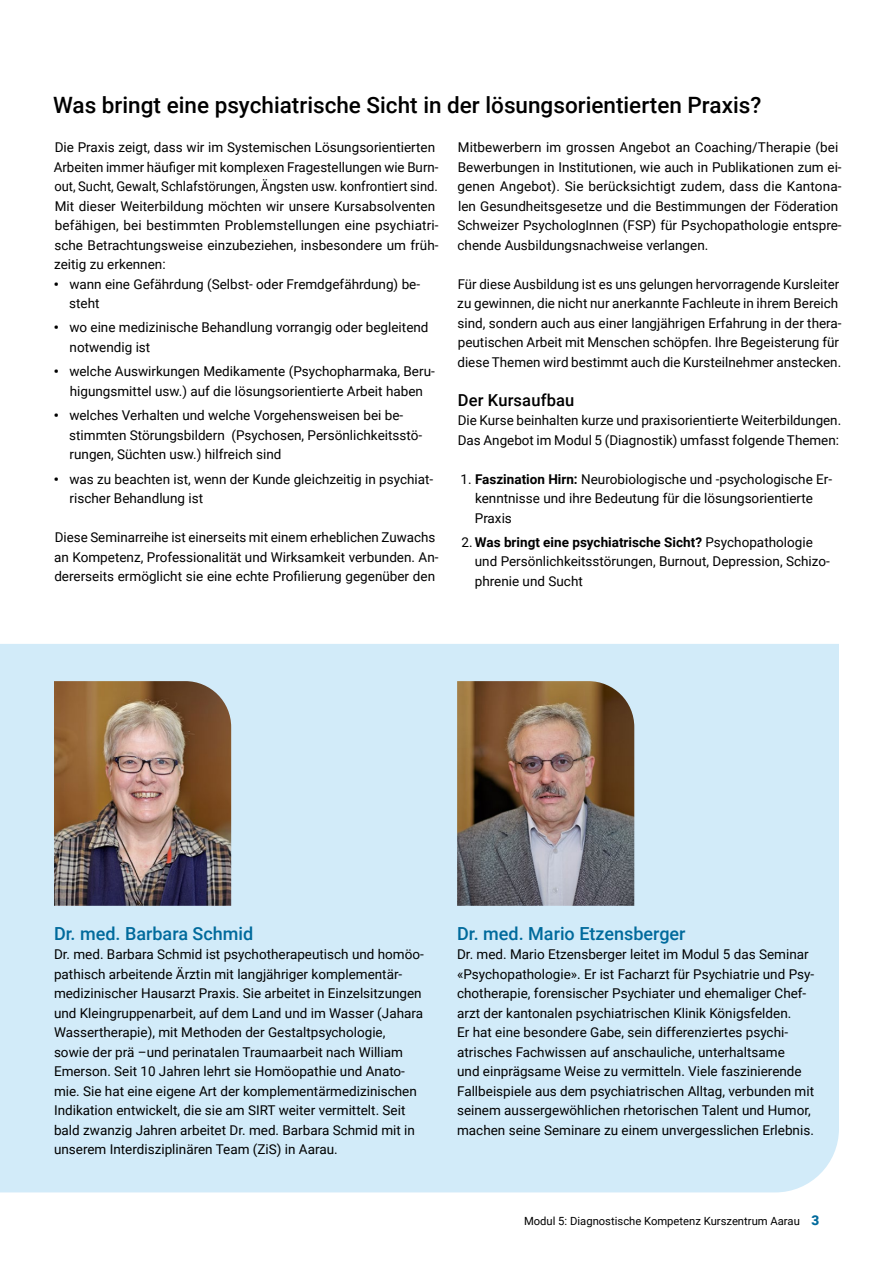
<style>
.page{position:relative;width:893px;height:1263px;background:#fff}
.page>*{position:absolute;margin:0;border:0;box-sizing:border-box;transform-origin:0 0}
.t1{font:500 22.5px "Roboto";color:#000}
.t2{font:500 18px "Roboto";color:#006a9c}
.t3{font:500 16.5px "Roboto";letter-spacing:.01em;color:#000}
.t4{font:13.5px/19.5px "Roboto";color:#000}
.t5{font:11.25px "Roboto";color:#000}
.s1{font-weight:900}
.s2{font-weight:700}
.s3{font-weight:900;font-size:13.5px;color:#006a9c}
</style>
<div class="page">
<div style="left:0;top:644px;width:839px;height:548px;background:#d2ebf9"></div>
<img style="left:54px;top:681px;width:177px;height:225px">
<img style="left:457px;top:681px;width:177px;height:225px">
<h1 class="t1" style="left:53px;top:89px;width:710px">Was bringt eine psychiatrische Sicht in der lösungsorientierten Praxis?</h1>
<p class="t4" style="left:54px;top:137px;width:386px">Die Praxis zeigt, dass wir im Systemischen Lösungsorientierten Arbeiten immer häufiger mit komplexen Fragestellungen wie Burn&shy;out, Sucht, Gewalt, Schlafstörungen, Ängsten usw. konfrontiert sind.<br>Mit dieser Weiterbildung möchten wir unsere Kursabsolventen befähigen, bei bestimmten Problemstellungen eine psychiatri&shy;sche Betrachtungsweise einzubeziehen, insbesondere um früh&shy;zeitig zu erkennen:</p>
<p class="t4" style="left:69px;top:273px;width:352px;text-indent:-15px"><span class="s1">•</span> wann eine Gefährdung (Selbst- oder Fremdgefährdung) be&shy;steht</p>
<p class="t4" style="left:70px;top:317px;width:360px;text-indent:-16px"><span class="s1">•</span> wo eine medizinische Behandlung vorrangig oder begleitend notwendig ist</p>
<p class="t4" style="left:54px;top:361px;width:382px;text-align:center"><span class="s1">•</span> welche Auswirkungen Medikamente (Psychopharmaka, Beru&shy;higungsmittel usw.) auf die lösungsorientierte Arbeit haben</p>
<p class="t4" style="left:69px;top:405px;width:354px;text-indent:-15px"><span class="s1">•</span> welches Verhalten und welche Vorgehensweisen bei be&shy;stimmten Störungsbildern (Psychosen, Persönlichkeitsstö&shy;rungen, Süchten usw.) hilfreich sind</p>
<p class="t4" style="left:70px;top:468px;width:365px;text-indent:-16px"><span class="s1">•</span> was zu beachten ist, wenn der Kunde gleichzeitig in psychiat&shy;rischer Behandlung ist</p>
<p class="t4" style="left:54px;top:527px;width:386px">Diese Seminarreihe ist einerseits mit einem erheblichen Zuwachs an Kompetenz, Professionalität und Wirksamkeit verbunden. An&shy;dererseits ermöglicht sie eine echte Profilierung gegenüber den</p>
<p class="t4" style="left:457px;top:137px;width:386px">Mitbewerbern im grossen Angebot an Coaching/Therapie (bei Bewerbungen in Institutionen, wie auch in Publikationen zum ei&shy;genen Angebot). Sie berücksichtigt zudem, dass die Kantona&shy;len Gesundheitsgesetze und die Bestimmungen der Föderation Schweizer PsychologInnen (FSP) für Psychopathologie entspre&shy;chende Ausbildungsnachweise verlangen.</p>
<p class="t4" style="left:457px;top:273px;width:386px">Für diese Ausbildung ist es uns gelungen hervorragende Kursleiter zu gewinnen, die nicht nur anerkannte Fachleute in ihrem Bereich sind, sondern auch aus einer langjährigen Erfahrung in der thera&shy;peutischen Arbeit mit Menschen schöpfen. Ihre Begeisterung für diese Themen wird bestimmt auch die Kursteilnehmer anstecken.</p>
<p class="t3" style="left:458px;top:388px;width:118px">Der Kursaufbau</p>
<p class="t4" style="left:458px;top:410px;width:385px">Die Kurse beinhalten kurze und praxisorientierte Weiterbildungen.<br>Das Angebot im Modul 5 (Diagnostik) umfasst folgende Themen:</p>
<p class="t4" style="left:475px;top:468px;width:359px;text-indent:-14px">1. <span class="s2">Faszination Hirn:</span> Neurobiologische und -psychologische Er&shy;kenntnisse und ihre Bedeutung für die lösungsorientierte<br>Praxis</p>
<p class="t4" style="left:475px;top:532px;width:356px;text-indent:-13px">2. <span class="s2">Was bringt eine psychiatrische Sicht?</span> Psychopathologie und Persönlichkeitsstörungen, Burnout, Depression, Schizo&shy;phrenie und Sucht</p>
<h2 class="t2" style="left:54px;top:921px;width:201px">Dr. med. Barbara Schmid</h2>
<p class="t4" style="left:54px;top:944px;width:371px">Dr. med. Barbara Schmid ist psychotherapeutisch und homöo&shy;pathisch arbeitende Ärztin mit langjähriger komplementär&shy;medizinischer Hausarzt Praxis. Sie arbeitet in Einzelsitzungen und Kleingruppenarbeit, auf dem Land und im Wasser (Jahara Wassertherapie), mit Methoden der Gestaltpsychologie, sowie der prä –und perinatalen Traumaarbeit nach William Emerson. Seit 10 Jahren lehrt sie Homöopathie und Anato&shy;mie. Sie hat eine eigene Art der komplementärmedizinischen Indikation entwickelt, die sie am SIRT weiter vermittelt. Seit bald zwanzig Jahren arbeitet Dr. med. Barbara Schmid mit in unserem Interdisziplinären Team (ZiS) in Aarau.</p>
<h2 class="t2" style="left:457px;top:921px;width:230px">Dr. med. Mario Etzensberger</h2>
<p class="t4" style="left:457px;top:944px;width:359px">Dr. med. Mario Etzensberger leitet im Modul 5 das Seminar «Psychopathologie». Er ist Facharzt für Psychiatrie und Psy&shy;chotherapie, forensischer Psychiater und ehemaliger Chef&shy;arzt der kantonalen psychiatrischen Klinik Königsfelden.<br>Er hat eine besondere Gabe, sein differenziertes psychi&shy;atrisches Fachwissen auf anschauliche, unterhaltsame<br>und einprägsame Weise zu vermitteln. Viele faszinierende Fallbeispiele aus dem psychiatrischen Alltag, verbunden mit seinem aussergewöhlichen rhetorischen Talent und Humor, machen seine Seminare zu einem unvergesslichen Erlebnis.</p>
<p class="t5" style="left:524px;top:1213px;width:297px">Modul 5: Diagnostische Kompetenz Kurszentrum Aarau <span class="s3">3</span></p>
</div>
